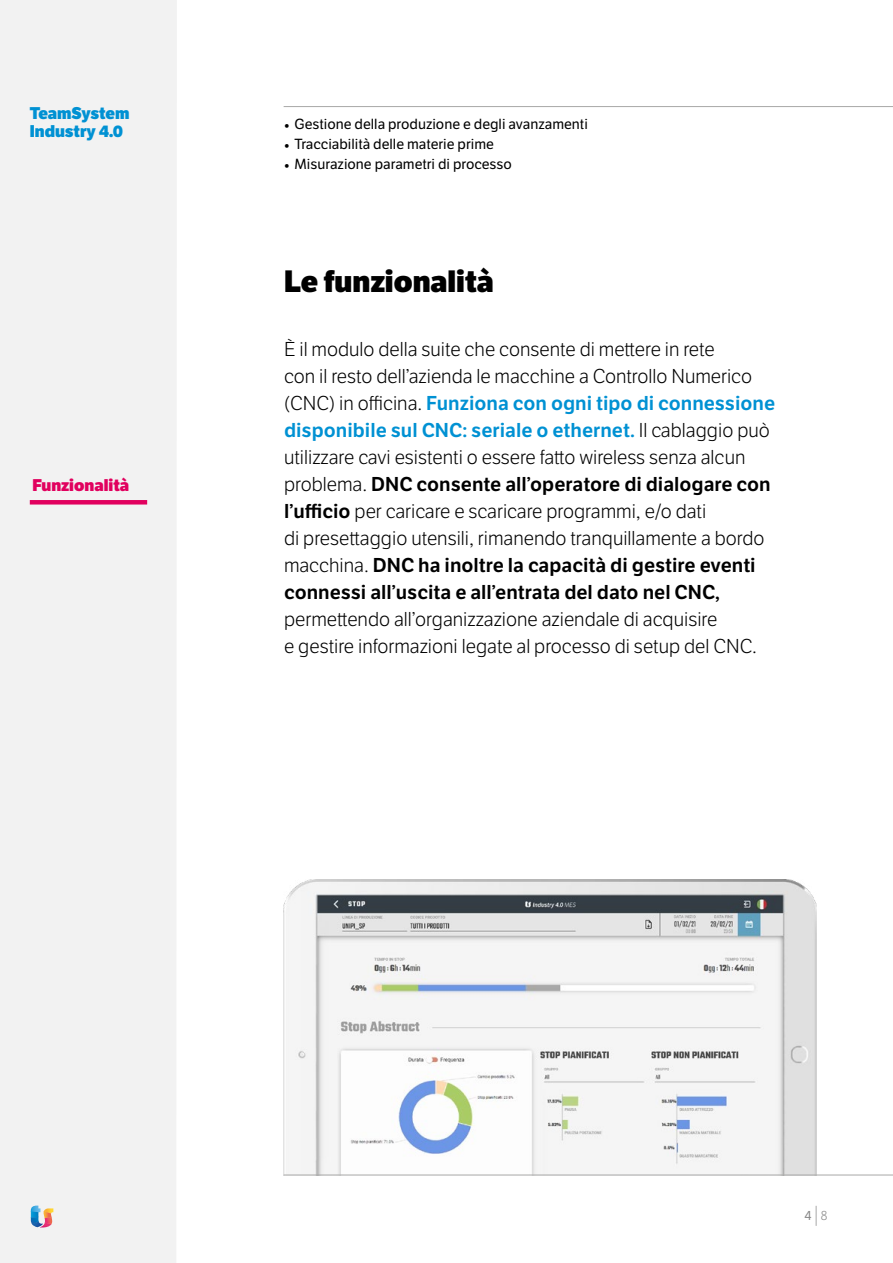
<style>
.page{position:relative;width:893px;height:1263px;background:#fff}
.page>*{position:absolute;margin:0;border:0;box-sizing:border-box;transform-origin:0 0}
.t1{font:800 30px "LFT Etica";color:#000}
.t2{font:300 19.5px/27px "LFT Etica";color:#000}
.t3{font:800 16.5px/18px "LFT Etica";color:#0091d3}
.t4{font:800 16.5px "LFT Etica";color:#e1005e}
.t5{font:14.25px "LFT Etica";color:#000}
.t6{font:12.75px "LFT Etica";color:#878787}
.s1{font-family:"Minion Pro"}
.s2{font-weight:600;color:#0091d3}
.s3{font-weight:600}
.s4{font-weight:300}
</style>
<div class="page">
<svg style="left:816px;top:1206px;width:1px;height:20px"></svg>
<img style="left:283px;top:879px;width:533px;height:296px">
<hr style="left:284px;top:106px;width:609px;height:1px;background:#a8a8a7">
<hr style="left:284px;top:1175px;width:609px;height:1px;background:#a8a8a7">
<div style="left:0;top:0;width:177px;height:1263px;background:#f2f2f2"></div>
<svg style="left:31px;top:1205px;width:22px;height:22px"></svg>
<hr style="left:30px;top:500px;width:117px;height:4px;background:#e1005e">
<p class="t3" style="left:30px;top:105px;width:101px">TeamSystem<br>Industry 4.0</p>
<p class="t5" style="left:284px;top:116px;width:305px"><span class="s1">•</span> Gestione della produzione e degli avanzamenti</p>
<p class="t5" style="left:284px;top:136px;width:211px"><span class="s1">•</span> Tracciabilità delle materie prime</p>
<p class="t5" style="left:284px;top:155px;width:229px"><span class="s1">•</span> Misurazione parametri di processo</p>
<p class="t4" style="left:32px;top:475px;width:98px">Funzionalità</p>
<h1 class="t1" style="left:284px;top:262px;width:211px">Le funzionalità</h1>
<p class="t2" style="left:284px;top:336px;width:493px">È il modulo della suite che consente di mettere in rete<br>con il resto dell’azienda le macchine a Controllo Numerico (CNC) in officina. <span class="s2">Funziona con ogni tipo di connessione disponibile sul CNC: seriale o ethernet.</span> Il cablaggio può utilizzare cavi esistenti o essere fatto wireless senza alcun problema. <span class="s3">DNC consente all’operatore di dialogare con l’ufficio</span> per caricare e scaricare programmi, e/o dati<br>di presettaggio utensili, rimanendo tranquillamente a bordo macchina. <span class="s3">DNC ha inoltre la capacità di gestire eventi connessi all’uscita e all’entrata del dato nel CNC,</span></p>
<p class="t2" style="left:284px;top:607px;width:475px">permettendo all’organizzazione aziendale di acquisire<br>e gestire informazioni legate al processo di setup del CNC.</p>
<p class="t6" style="left:805px;top:1208px;width:24px">4 <span class="s4">8</span></p>
</div>
